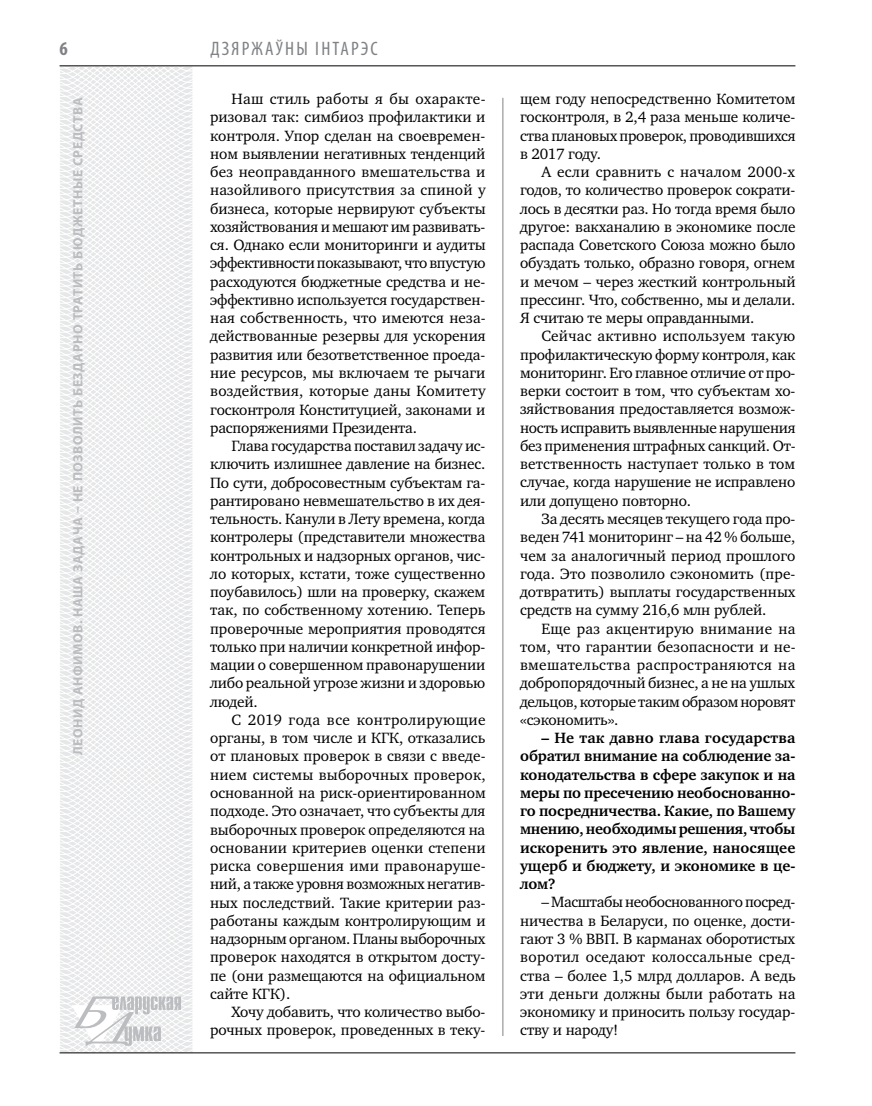
<style>
.page{position:relative;width:872px;height:1106px;background:#fff}
.page>*{position:absolute;margin:0;border:0;box-sizing:border-box;transform-origin:0 0}
.t1{font:condensed 19.5px "Myriad Pro";letter-spacing:.11em;color:#808285}
.t2{font:700 condensed 19.5px "Myriad Pro";color:#808285}
.t3{font:15.3px/18.3px "Charter C";letter-spacing:-.01em;color:#000;text-align:justify}
.t4{font:700 15.3px/18.3px "Charter C";color:#000;text-align:justify}
.t5{font:700 13.5px "Myriad Pro";letter-spacing:.04em;color:#bcbdc0}
</style>
<div class="page">
<svg style="left:59px;top:65px;width:192px;height:989px"></svg>
<hr style="left:502px;top:98px;width:1px;height:938px;background:#808285">
<hr style="left:60px;top:1052px;width:735px;height:1px;background:#000">
<svg style="left:71px;top:996px;width:110px;height:53px"></svg>
<hr style="left:60px;top:65px;width:735px;height:1px;background:#000">
<p class="t2" style="left:60px;top:37px;width:10px">6</p>
<p class="t5" style="left:69px;top:755px;width:658px;rotate:-90deg">Леонид АНФИМОВ. Наша задача – не позволить бездарно тратить бюджетные средства</p>
<p class="t1" style="left:210px;top:37px;width:169px">Дзяржаўны інтарэс</p>
<p class="t3" style="left:210px;top:90px;width:277px;text-indent:21px">Наш стиль работы я бы охаракте&shy;ризовал так: симбиоз профилактики и контроля. Упор сделан на своевремен&shy;ном выявлении негативных тенденций без неоправданного вмешательства и назойливого присутствия за спиной у бизнеса, которые нервируют субъекты хозяйствования и мешают им развивать&shy;ся. Однако если мониторинги и аудиты эффективности показывают, что впустую расходуются бюджетные средства и не&shy;эффективно используется государствен&shy;ная собственность, что имеются неза&shy;действованные резервы для ускорения развития или безответственное проеда&shy;ние ресурсов, мы включаем те рычаги воздействия, которые даны Комитету госконтроля Конституцией, законами и распоряжениями Президента.</p>
<p class="t3" style="left:210px;top:437px;width:277px;text-indent:21px">Глава государства поставил задачу ис&shy;ключить излишнее давление на бизнес.<br>По сути, добросовестным субъектам га&shy;рантировано невмешательство в их дея&shy;тельность. Канули в Лету времена, когда контролеры (представители множества контрольных и надзорных органов, чис&shy;ло которых, кстати, тоже существенно поубавилось) шли на проверку, скажем так, по собственному хотению. Теперь проверочные мероприятия проводятся только при наличии конкретной инфор&shy;мации о совершенном правонарушении либо реальной угрозе жизни и здоровью людей.</p>
<p class="t3" style="left:210px;top:710px;width:277px;text-indent:21px">С 2019 года все контролирующие органы, в том числе и КГК, отказались от плановых проверок в связи с введе&shy;нием системы выборочных проверок, основанной на риск-ориентированном подходе. Это означает, что субъекты для выборочных проверок определяются на основании критериев оценки степени риска совершения ими правонаруше&shy;ний, а также уровня возможных негатив&shy;ных последствий. Такие критерии раз&shy;работаны каждым контролирующим и надзорным органом. Планы выборочных проверок находятся в открытом досту&shy;пе (они размещаются на официальном сайте КГК).</p>
<p class="t3" style="left:210px;top:1003px;width:277px;text-align:right">Хочу добавить, что количество выбо&shy;рочных проверок, проведенных в теку-</p>
<p class="t3" style="left:520px;top:90px;width:277px">щем году непосредственно Комитетом госконтроля, в 2,4 раза меньше количе&shy;ства плановых проверок, проводившихся в 2017 году.</p>
<p class="t3" style="left:520px;top:163px;width:277px;text-indent:21px">А если сравнить с началом 2000-х годов, то количество проверок сократи&shy;лось в десятки раз. Но тогда время было другое: вакханалию в экономике после распада Советского Союза можно было обуздать только, образно говоря, огнем и мечом – через жесткий контрольный прессинг. Что, собственно, мы и делали.<br>Я считаю те меры оправданными.</p>
<p class="t3" style="left:520px;top:327px;width:277px;text-indent:21px">Сейчас активно используем такую профилактическую форму контроля, как мониторинг. Его главное отличие от про&shy;верки состоит в том, что субъектам хо&shy;зяйствования предоставляется возмож&shy;ность исправить выявленные нарушения без применения штрафных санкций. От&shy;ветственность наступает только в том случае, когда нарушение не исправлено или допущено повторно.</p>
<p class="t3" style="left:520px;top:510px;width:277px;text-indent:21px">За десять месяцев текущего года про&shy;веден 741 мониторинг – на 42 % больше, чем за аналогичный период прошлого года. Это позволило сэкономить (пре&shy;дотвратить) выплаты государственных средств на сумму 216,6 млн рублей.</p>
<p class="t3" style="left:520px;top:619px;width:277px;text-indent:21px">Еще раз акцентирую внимание на том, что гарантии безопасности и не&shy;вмешательства распространяются на добропорядочный бизнес, а не на ушлых дельцов, которые таким образом норовят «сэкономить».</p>
<p class="t4" style="left:520px;top:729px;width:277px;text-indent:21px">– Не так давно глава государства обратил внимание на соблюдение за&shy;конодательства в сфере закупок и на меры по пресечению необоснованно&shy;го посредничества. Какие, по Вашему мнению, необходимы решения, чтобы искоренить это явление, наносящее ущерб и бюджету, и экономике в це&shy;лом?</p>
<p class="t3" style="left:520px;top:893px;width:277px;text-indent:21px">– Масштабы необоснованного посред&shy;ничества в Беларуси, по оценке, дости&shy;гают 3 % ВВП. В карманах оборотистых воротил оседают колоссальные сред&shy;ства – более 1,5 млрд долларов. А ведь эти деньги должны были работать на экономику и приносить пользу государ&shy;ству и народу!</p>
</div>
